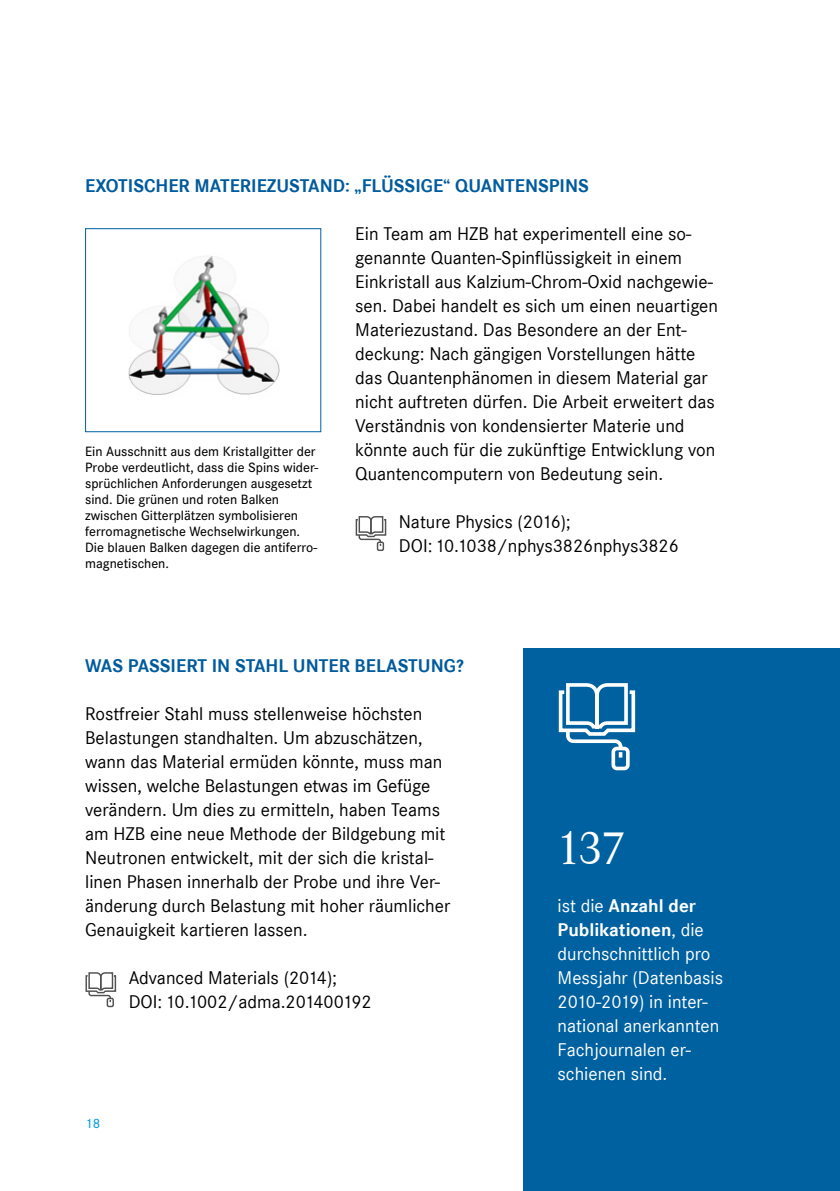
<style>
.page{position:relative;width:840px;height:1191px;background:#fff}
.page>*{position:absolute;margin:0;border:0;box-sizing:border-box;transform-origin:0 0}
.Kurzmeldung___Nachge{font:48px "Corporate A";color:#fff}
.Fließtext{font:19px/24px "Corporate S";color:#000}
.Fliesstext{font:19px/24px "Corporate S";color:#000}
.Fließtext-2{font:19px/24px "Corporate S";color:#fff}
.Zwischenheadline_12{font:700 19px "Corporate S";color:#005b9d}
.Bildunterschriften{font:500 14px/16px "Corporate S";color:#000}
.t1{font:500 14px "Corporate S";color:#009fe3}
.s1{font-weight:700}
</style>
<div class="page">
<div style="left:523px;top:648px;width:316px;height:543px;background:#0061a1"></div>
<img style="left:128px;top:256px;width:152px;height:139px">
<div style="left:85px;top:228px;width:236px;height:204px;border:1px solid #0061a1"></div>
<svg style="left:558px;top:683px;width:78px;height:88px"></svg>
<div style="left:107px;top:997px;width:7px;height:10px;border:1px solid #515151"></div>
<svg style="left:85px;top:972px;width:32px;height:30px"></svg>
<div style="left:376px;top:541px;width:8px;height:10px;border:1px solid #515151"></div>
<svg style="left:355px;top:516px;width:31px;height:30px"></svg>
<p class="Zwischenheadline_12" style="left:85px;top:175px;width:505px">EXOTISCHER MATERIEZUSTAND: „FLÜSSIGE“ QUANTENSPINS</p>
<p class="Bildunterschriften" style="left:85px;top:443px;width:234px">Ein Ausschnitt aus dem Kristallgitter der Probe verdeutlicht, dass die Spins wider&shy;sprüchlichen Anforderungen ausgesetzt sind. Die grünen und roten Balken zwischen Gitterplätzen symbolisieren ferromagnetische Wechselwirkungen.<br>Die blauen Balken dagegen die antiferro&shy;magnetischen.</p>
<p class="Fließtext" style="left:355px;top:222px;width:364px">Ein Team am HZB hat experimentell eine so&shy;genannte Quanten-Spinflüssigkeit in einem Einkristall aus Kalzium-Chrom-Oxid nachgewie&shy;sen. Dabei handelt es sich um einen neuartigen Materiezustand. Das Besondere an der Ent&shy;deckung: Nach gängigen Vorstellungen hätte das Quantenphänomen in diesem Material gar nicht auftreten dürfen. Die Arbeit erweitert das Verständnis von kondensierter Materie und könnte auch für die zukünftige Entwicklung von Quantencomputern von Bedeutung sein.</p>
<p class="Fließtext" style="left:398px;top:510px;width:281px">Nature Physics (2016);<br>DOI:10.1038/nphys3826nphys3826</p>
<p class="Zwischenheadline_12" style="left:85px;top:655px;width:380px">WAS PASSIERT IN STAHL UNTER BELASTUNG?</p>
<p class="Fliesstext" style="left:85px;top:702px;width:366px">Rostfreier Stahl muss stellenweise höchsten Belastungen standhalten. Um abzuschätzen, wann das Material ermüden könnte, muss man wissen, welche Belastungen etwas im Gefüge verändern. Um dies zu ermitteln, haben Teams am HZB eine neue Methode der Bildgebung mit Neutronen entwickelt, mit der sich die kristal&shy;linen Phasen innerhalb der Probe und ihre Ver&shy;änderung durch Belastung mit hoher räumlicher Genauigkeit kartieren lassen.</p>
<p class="Fliesstext" style="left:129px;top:966px;width:244px">Advanced Materials (2014);<br>DOI: 10.1002/adma.201400192</p>
<p class="t1" style="left:85px;top:1115px;width:17px">18</p>
<p class="Kurzmeldung___Nachge" style="left:556px;top:822px;width:72px">137</p>
<p class="Fließtext-2" style="left:557px;top:894px;width:167px">ist die <span class="s1">Anzahl der<br>Publikationen</span>, die durchschnittlich pro<br>Messjahr (Datenbasis<br>2010-2019) in inter&shy;national anerkannten<br>Fachjournalen er&shy;schienen sind.</p>
</div>
